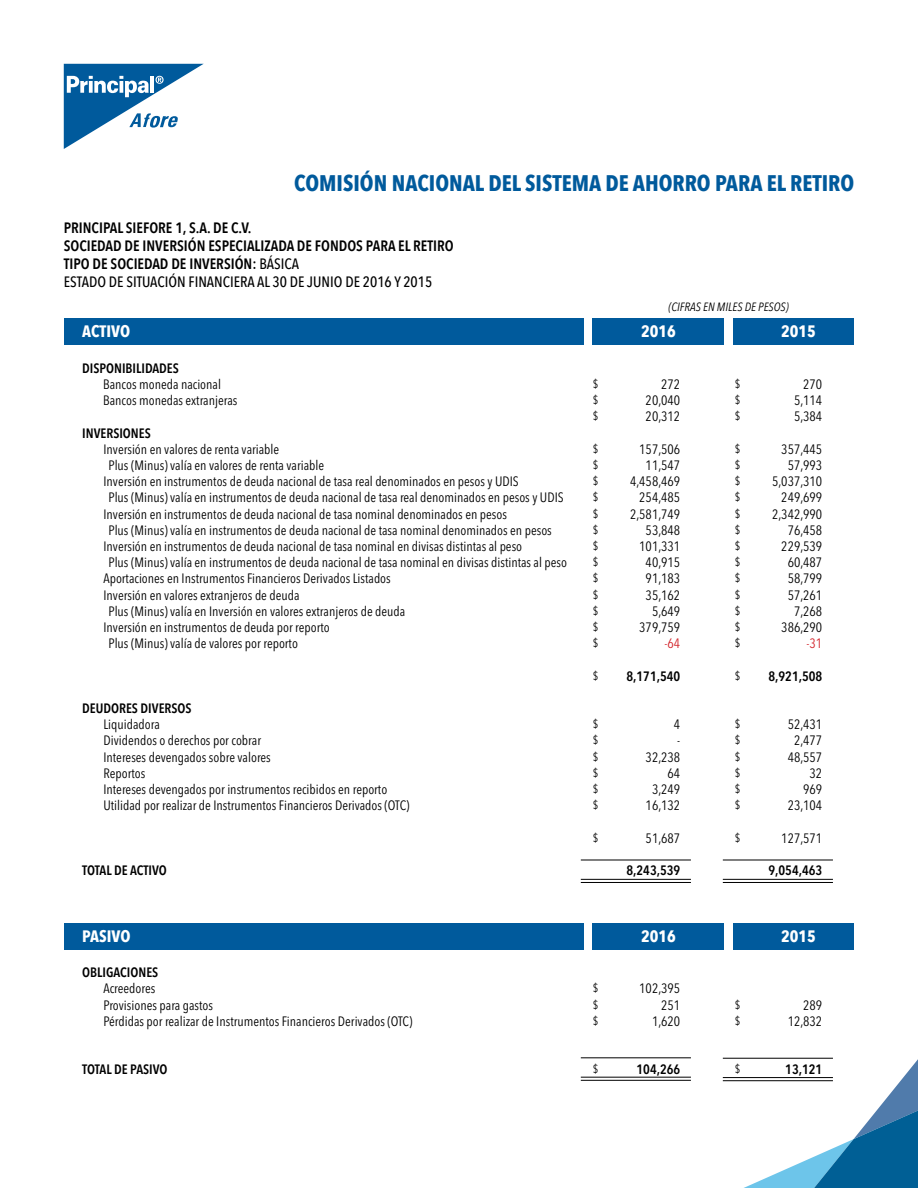
<style>
.page{position:relative;width:918px;height:1188px;background:#fff}
.page>*{position:absolute;margin:0;border:0;box-sizing:border-box;transform-origin:0 0}
.t1{font:700 22.5px "Avenir Next Condensed";color:#005a9c}
.t2{font:700 16.5px "Avenir Next Condensed";color:#fff}
.t3{font:600 15px/18px "Avenir Next Condensed";color:#000}
.t4{font:condensed 13.5px/16.2px "Avenir Next LT Pro";color:#000;text-align:right}
.t5{font:600 condensed 13.5px "Avenir Next LT Pro";color:#000}
.t6{font:condensed 13.5px "Avenir Next LT Pro";color:#d2232a}
.t7{font:condensed 12px/16.2px "Avenir Next LT Pro";color:#000;text-align:justify}
.t8{font:italic 12px "Avenir Next Condensed";color:#000}
.s1{font-weight:500}
</style>
<div class="page">
<svg style="left:744px;top:1057px;width:174px;height:131px"></svg>
<div style="left:64px;top:318px;width:519px;height:27px;background:#005a9c"></div>
<div style="left:64px;top:923px;width:519px;height:26px;background:#005a9c"></div>
<div style="left:734px;top:318px;width:120px;height:27px;background:#005a9c"></div>
<div style="left:734px;top:923px;width:120px;height:26px;background:#005a9c"></div>
<div style="left:593px;top:318px;width:131px;height:27px;background:#005a9c"></div>
<div style="left:593px;top:923px;width:131px;height:26px;background:#005a9c"></div>
<hr style="left:581px;top:860px;width:110px;height:1px;background:#000">
<hr style="left:581px;top:882px;width:110px;height:1px;background:#000">
<hr style="left:581px;top:879px;width:110px;height:1px;background:#000">
<hr style="left:581px;top:1057px;width:110px;height:1px;background:#000">
<hr style="left:581px;top:1080px;width:110px;height:1px;background:#000">
<hr style="left:581px;top:1077px;width:110px;height:1px;background:#000">
<hr style="left:723px;top:860px;width:110px;height:1px;background:#000">
<hr style="left:723px;top:882px;width:110px;height:1px;background:#000">
<hr style="left:723px;top:879px;width:110px;height:1px;background:#000">
<hr style="left:723px;top:1058px;width:110px;height:1px;background:#000">
<hr style="left:723px;top:1080px;width:110px;height:1px;background:#000">
<hr style="left:723px;top:1077px;width:110px;height:1px;background:#000">
<svg style="left:64px;top:64px;width:139px;height:85px"></svg>
<h1 class="t1" style="left:294px;top:170px;width:561px">COMISIÓN NACIONAL DEL SISTEMA DE AHORRO PARA EL RETIRO</h1>
<p class="t3" style="left:64px;top:218px;width:391px">PRINCIPAL SIEFORE 1, S.A. DE C.V.<br>SOCIEDAD DE INVERSIÓN ESPECIALIZADA DE FONDOS PARA EL RETIRO TIPO DE SOCIEDAD DE INVERSIÓN: <span class="s1">BÁSICA<br>ESTADO DE SITUACIÓN FINANCIERA AL 30 DE JUNIO DE 2016 Y 2015</span></p>
<p class="t2" style="left:82px;top:321px;width:49px">ACTIVO</p>
<p class="t5" style="left:82px;top:360px;width:98px">DISPONIBILIDADES</p>
<p class="t4" style="left:103px;top:376px;width:136px;text-align:left">Bancos moneda nacional<br>Bancos monedas extranjeras</p>
<p class="t5" style="left:82px;top:425px;width:70px">INVERSIONES</p>
<p class="t4" style="left:103px;top:441px;width:177px">Inversión en valores de renta variable</p>
<p class="t4" style="left:108px;top:457px;width:217px">Plus (Minus) valía en valores de renta variable</p>
<p class="t4" style="left:103px;top:473px;width:417px">Inversión en instrumentos de deuda nacional de tasa real denominados en pesos y UDIS</p>
<p class="t4" style="left:108px;top:490px;width:457px">Plus (Minus) valía en instrumentos de deuda nacional de tasa real denominados en pesos y UDIS</p>
<p class="t4" style="left:103px;top:506px;width:405px">Inversión en instrumentos de deuda nacional de tasa nominal denominados en pesos</p>
<p class="t4" style="left:108px;top:522px;width:445px">Plus (Minus) valía en instrumentos de deuda nacional de tasa nominal denominados en pesos</p>
<p class="t4" style="left:103px;top:538px;width:420px">Inversión en instrumentos de deuda nacional de tasa nominal en divisas distintas al peso</p>
<p class="t4" style="left:108px;top:554px;width:460px">Plus (Minus) valía en instrumentos de deuda nacional de tasa nominal en divisas distintas al peso</p>
<p class="t4" style="left:103px;top:571px;width:289px">Aportaciones en Instrumentos Financieros Derivados Listados</p>
<p class="t4" style="left:103px;top:587px;width:198px">Inversión en valores extranjeros de deuda</p>
<p class="t4" style="left:108px;top:603px;width:298px">Plus (Minus) valía en Inversión en valores extranjeros de deuda</p>
<p class="t4" style="left:103px;top:619px;width:228px">Inversión en instrumentos de deuda por reporto</p>
<p class="t4" style="left:108px;top:635px;width:191px">Plus (Minus) valía de valores por reporto</p>
<p class="t5" style="left:82px;top:700px;width:111px">DEUDORES DIVERSOS</p>
<p class="t4" style="left:103px;top:716px;width:308px;text-align:left">Liquidadora<br>Dividendos o derechos por cobrar<br>Intereses devengados sobre valores<br>Reportos<br>Intereses devengados por instrumentos recibidos en reporto Utilidad por realizar de Instrumentos Financieros Derivados (OTC)</p>
<p class="t5" style="left:82px;top:862px;width:86px">TOTAL DE ACTIVO</p>
<p class="t2" style="left:82px;top:926px;width:50px">PASIVO</p>
<p class="t5" style="left:82px;top:964px;width:78px">OBLIGACIONES</p>
<p class="t4" style="left:103px;top:981px;width:310px;text-align:left">Acreedores<br>Provisiones para gastos<br>Pérdidas por realizar de Instrumentos Financieros Derivados (OTC)</p>
<p class="t5" style="left:82px;top:1062px;width:87px">TOTAL DE PASIVO</p>
<p class="t7" style="left:593px;top:376px;width:7px">$ $ $</p>
<p class="t7" style="left:593px;top:440px;width:7px">$ $ $ $ $ $ $ $ $ $ $ $ $</p>
<p class="t7" style="left:593px;top:667px;width:7px">$</p>
<p class="t7" style="left:593px;top:716px;width:7px">$ $ $ $ $ $</p>
<p class="t7" style="left:593px;top:829px;width:7px">$</p>
<p class="t7" style="left:593px;top:980px;width:7px">$ $ $</p>
<p class="t7" style="left:593px;top:1061px;width:7px">$</p>
<p class="t8" style="left:669px;top:300px;width:122px">(CIFRAS EN MILES DE PESOS)</p>
<p class="t2" style="left:641px;top:321px;width:36px">2016</p>
<p class="t4" style="left:646px;top:376px;width:36px;text-align:justify;text-indent:16px">272<br>20,040<br>20,312</p>
<p class="t4" style="left:630px;top:441px;width:52px">157,506<br>11,547<br>4,458,469<br>254,485<br>2,581,749<br>53,848<br>101,331<br>40,915<br>91,183<br>35,162<br>5,649<br>379,759</p>
<p class="t6" style="left:665px;top:635px;width:17px">-64</p>
<p class="t5" style="left:626px;top:668px;width:55px">8,171,540</p>
<p class="t4" style="left:646px;top:716px;width:36px">4<br>-<br>32,238<br>64<br>3,249<br>16,132</p>
<p class="t4" style="left:646px;top:830px;width:36px">51,687</p>
<p class="t5" style="left:626px;top:862px;width:55px">8,243,539</p>
<p class="t2" style="left:641px;top:926px;width:36px">2016</p>
<p class="t4" style="left:639px;top:981px;width:42px">102,395<br>251<br>1,620</p>
<p class="t5" style="left:637px;top:1062px;width:45px">104,266</p>
<p class="t7" style="left:735px;top:376px;width:7px">$ $ $</p>
<p class="t7" style="left:735px;top:440px;width:7px">$ $ $ $ $ $ $ $ $ $ $ $ $</p>
<p class="t7" style="left:735px;top:667px;width:7px">$</p>
<p class="t7" style="left:735px;top:716px;width:7px">$ $ $ $ $ $</p>
<p class="t7" style="left:735px;top:829px;width:7px">$</p>
<p class="t7" style="left:735px;top:996px;width:7px">$ $</p>
<p class="t7" style="left:735px;top:1061px;width:7px">$</p>
<p class="t2" style="left:781px;top:321px;width:36px">2015</p>
<p class="t4" style="left:794px;top:376px;width:30px;text-align:justify;text-indent:9px">270<br>5,114<br>5,384</p>
<p class="t4" style="left:772px;top:441px;width:52px">357,445<br>57,993<br>5,037,310<br>249,699<br>2,342,990<br>76,458<br>229,539<br>60,487<br>58,799<br>57,261<br>7,268<br>386,290</p>
<p class="t6" style="left:807px;top:635px;width:17px">-31</p>
<p class="t5" style="left:768px;top:668px;width:55px">8,921,508</p>
<p class="t4" style="left:788px;top:716px;width:36px">52,431<br>2,477<br>48,557<br>32<br>969<br>23,104</p>
<p class="t4" style="left:781px;top:830px;width:42px">127,571</p>
<p class="t5" style="left:768px;top:862px;width:55px">9,054,463</p>
<p class="t2" style="left:781px;top:926px;width:36px">2015</p>
<p class="t4" style="left:788px;top:997px;width:36px">289<br>12,832</p>
<p class="t5" style="left:785px;top:1062px;width:39px">13,121</p>
</div>
